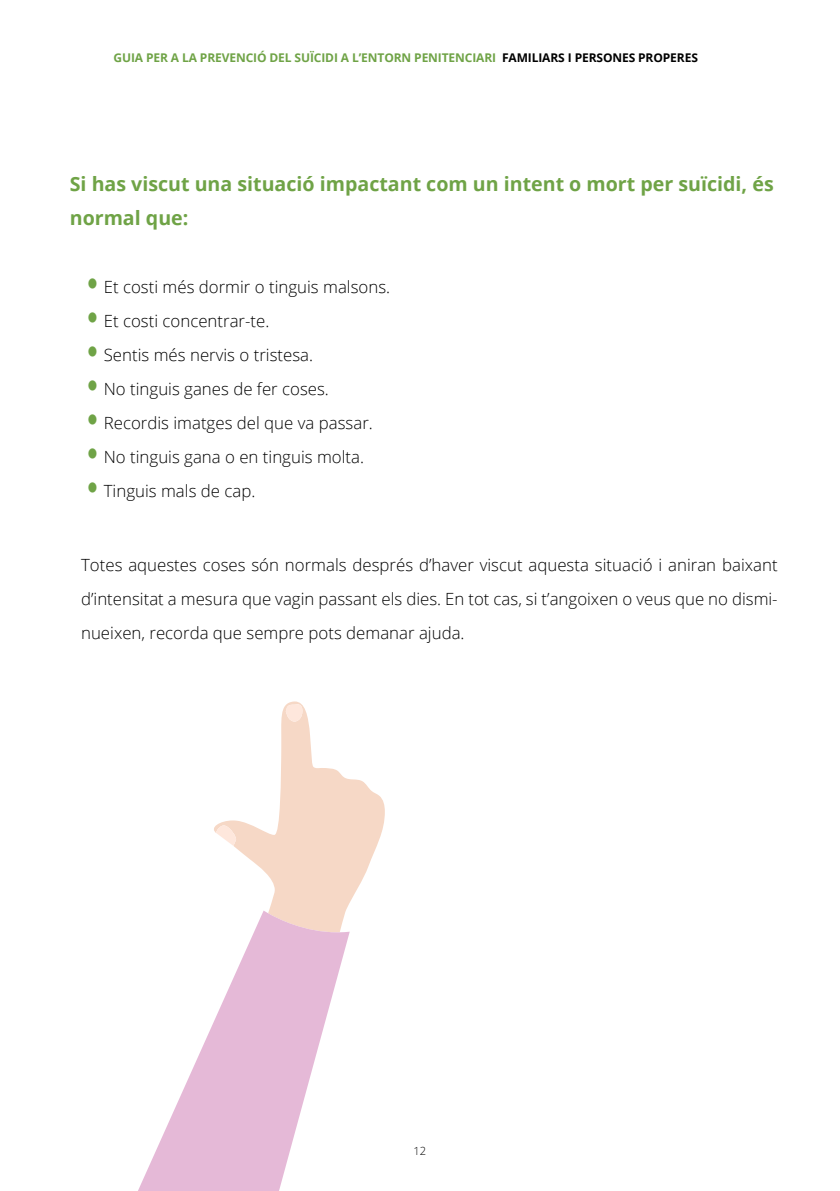
<style>
.page{position:relative;width:840px;height:1191px;background:#fff}
.page>*{position:absolute;margin:0;border:0;box-sizing:border-box;transform-origin:0 0}
.t1{font:700 19.6px/34px "Open Sans";color:#6fa346}
.Listado_nivel_1{font:300 16.8px/34px "Open Sans";color:#000;text-align:justify}
.t2{font:700 12px "Open Sans";letter-spacing:-.01em;color:#6fa346}
.t3{font:300 11.2px "Open Sans";color:#000}
.s1{color:#000}
</style>
<div class="page">
<svg style="left:214px;top:701px;width:171px;height:233px"></svg>
<svg style="left:285px;top:704px;width:18px;height:17px"></svg>
<svg style="left:216px;top:825px;width:21px;height:21px"></svg>
<svg style="left:138px;top:910px;width:211px;height:281px;fill:#e5b9d7"></svg>
<p class="t2" style="left:113px;top:49px;width:585px">GUIA PER A LA PREVENCIÓ DEL SUÏCIDI A L’ENTORN PENITENCIARI <span class="s1">FAMILIARS I PERSONES PROPERES</span></p>
<p class="t1" style="left:70px;top:166px;width:705px">Si has viscut una situació impactant com un intent o mort per suïcidi, és normal que:</p>
<p class="Listado_nivel_1" style="left:104px;top:269px;width:288px">Et costi més dormir o tinguis malsons.</p>
<p class="Listado_nivel_1" style="left:104px;top:303px;width:167px">Et costi concentrar-te.</p>
<p class="Listado_nivel_1" style="left:104px;top:337px;width:211px">Sentis més nervis o tristesa.</p>
<p class="Listado_nivel_1" style="left:104px;top:371px;width:226px">No tinguis ganes de fer coses.</p>
<p class="Listado_nivel_1" style="left:104px;top:405px;width:270px">Recordis imatges del que va passar.</p>
<p class="Listado_nivel_1" style="left:104px;top:439px;width:261px">No tinguis gana o en tinguis molta.</p>
<p class="Listado_nivel_1" style="left:104px;top:473px;width:153px">Tinguis mals de cap.</p>
<p class="Listado_nivel_1" style="left:81px;top:547px;width:697px">Totes aquestes coses són normals després d’haver viscut aquesta situació i aniran baixant d’intensitat a mesura que vagin passant els dies. En tot cas, si t’angoixen o veus que no dismi&shy;nueixen, recorda que sempre pots demanar ajuda.</p>
<p class="t3" style="left:413px;top:1143px;width:14px">12</p>
</div>
